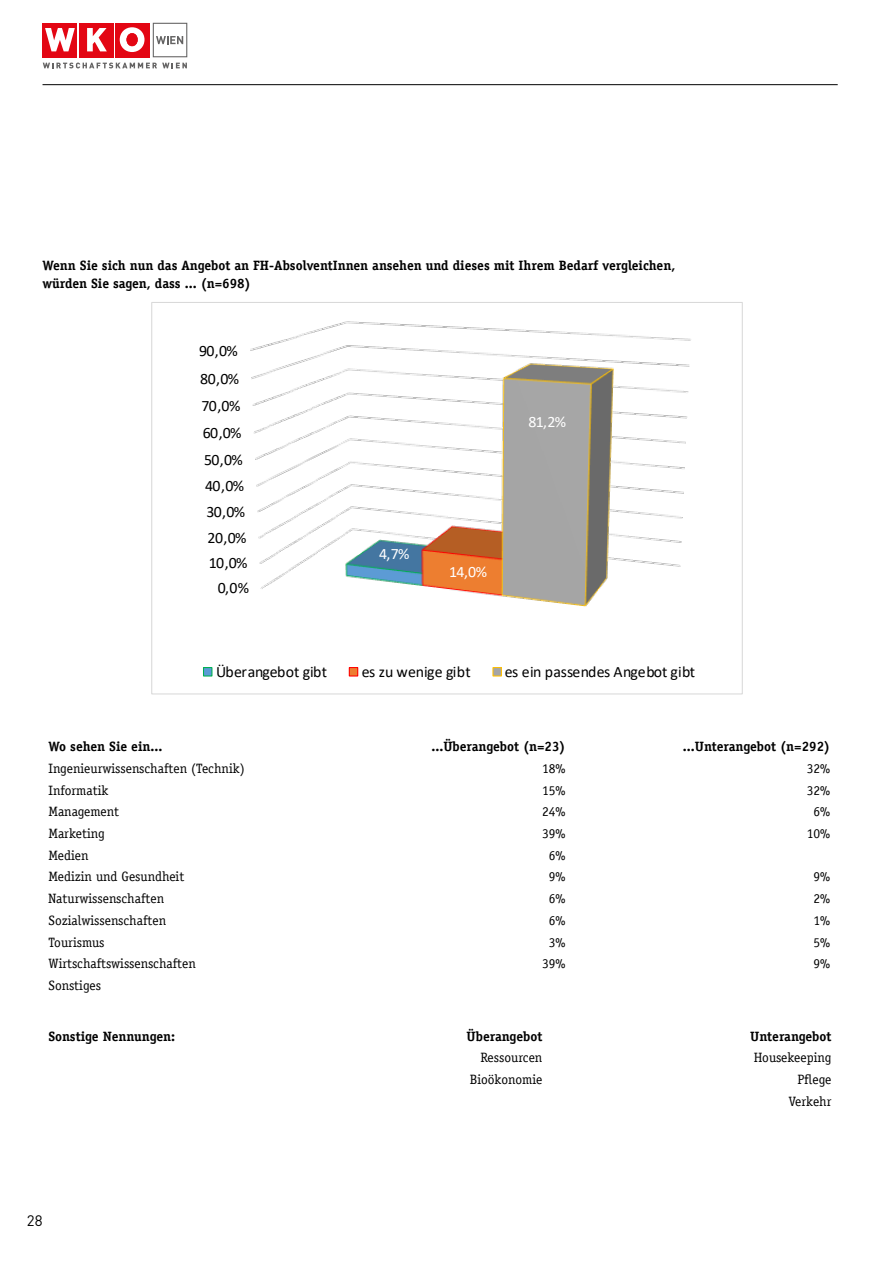
<style>
.page{position:relative;width:893px;height:1263px;background:#fff}
.page>*{position:absolute;margin:0;border:0;box-sizing:border-box;transform-origin:0 0}
.t1{font:15.9px "Calibri";letter-spacing:-.02em;color:#000}
.t2{font:15.9px "Calibri";color:#fff}
.t3{font:15.9px "Calibri";color:#000}
.t4{font:15px "DIN";color:#000}
.t5{font:13.5px/21.8px "Officina Serif";color:#000;text-align:right}
.t6{font:700 13.5px/18px "Officina Serif";color:#000}
</style>
<div class="page">
<hr style="left:43px;top:84px;width:795px;height:1px;background:#000">
<div style="left:115px;top:23px;width:34px;height:34px;background:#e30613"></div>
<div style="left:79px;top:23px;width:34px;height:34px;background:#e30613"></div>
<svg style="left:87px;top:28px;width:20px;height:23px"></svg>
<div style="left:43px;top:23px;width:34px;height:34px;background:#e30613"></div>
<svg style="left:45px;top:28px;width:30px;height:23px"></svg>
<svg style="left:120px;top:27px;width:24px;height:25px"></svg>
<svg style="left:153px;top:23px;width:34px;height:34px"></svg>
<svg style="left:43px;top:63px;width:144px;height:5px"></svg>
<img style="left:250px;top:321px;width:441px;height:286px">
<div style="left:203px;top:667px;width:9px;height:9px;background:#5b9bd5"></div>
<div style="left:203px;top:667px;width:9px;height:9px;border:1px solid #00b050"></div>
<div style="left:349px;top:667px;width:9px;height:9px;background:#ed7d31"></div>
<div style="left:349px;top:667px;width:9px;height:9px;border:1px solid #f00"></div>
<div style="left:493px;top:667px;width:8px;height:9px;background:#a5a5a5"></div>
<div style="left:492px;top:667px;width:10px;height:9px;border:1px solid #ffc000"></div>
<p class="t6" style="left:42px;top:256px;width:634px">Wenn Sie sich nun das Angebot an FH-AbsolventInnen ansehen und dieses mit Ihrem Bedarf vergleichen, würden Sie sagen, dass ... (n=698)</p>
<p class="t1" style="left:199px;top:340px;width:40px">90,0%</p>
<p class="t1" style="left:200px;top:368px;width:40px">80,0%</p>
<p class="t1" style="left:202px;top:395px;width:40px">70,0%</p>
<p class="t1" style="left:203px;top:422px;width:40px">60,0%</p>
<p class="t1" style="left:204px;top:448px;width:40px">50,0%</p>
<p class="t1" style="left:205px;top:475px;width:40px">40,0%</p>
<p class="t1" style="left:206px;top:501px;width:40px">30,0%</p>
<p class="t1" style="left:208px;top:526px;width:40px">20,0%</p>
<p class="t1" style="left:209px;top:552px;width:40px">10,0%</p>
<p class="t1" style="left:218px;top:577px;width:33px">0,0%</p>
<p class="t2" style="left:528px;top:411px;width:39px">81,2%</p>
<p class="t2" style="left:379px;top:543px;width:32px">4,7%</p>
<p class="t2" style="left:449px;top:561px;width:39px">14,0%</p>
<p class="t1" style="left:216px;top:660px;width:112px">Überangebot gibt</p>
<p class="t3" style="left:362px;top:660px;width:110px">es zu wenige gibt</p>
<p class="t1" style="left:505px;top:660px;width:192px">es ein passendes Angebot gibt</p>
<p class="t6" style="left:49px;top:738px;width:116px">Wo sehen Sie ein...</p>
<p class="t6" style="left:431px;top:738px;width:136px">...Überangebot (n=23)</p>
<p class="t6" style="left:683px;top:738px;width:149px">...Unterangebot (n=292)</p>
<p class="t5" style="left:49px;top:758px;width:198px">Ingenieurwissenschaften (Technik)</p>
<p class="t5" style="left:542px;top:758px;width:25px">18%</p>
<p class="t5" style="left:807px;top:758px;width:25px">32%</p>
<p class="t5" style="left:49px;top:779px;width:62px">Informatik</p>
<p class="t5" style="left:542px;top:779px;width:25px">15%</p>
<p class="t5" style="left:807px;top:779px;width:25px">32%</p>
<p class="t5" style="left:49px;top:801px;width:72px">Management</p>
<p class="t5" style="left:542px;top:801px;width:25px">24%</p>
<p class="t5" style="left:813px;top:801px;width:18px">6%</p>
<p class="t5" style="left:49px;top:823px;width:58px">Marketing</p>
<p class="t5" style="left:542px;top:823px;width:25px">39%</p>
<p class="t5" style="left:807px;top:823px;width:25px">10%</p>
<p class="t5" style="left:49px;top:844px;width:42px">Medien</p>
<p class="t5" style="left:549px;top:844px;width:18px">6%</p>
<p class="t5" style="left:49px;top:866px;width:137px">Medizin und Gesundheit</p>
<p class="t5" style="left:549px;top:866px;width:18px">9%</p>
<p class="t5" style="left:813px;top:866px;width:18px">9%</p>
<p class="t5" style="left:49px;top:888px;width:117px">Naturwissenschaften</p>
<p class="t5" style="left:549px;top:888px;width:18px">6%</p>
<p class="t5" style="left:813px;top:888px;width:18px">2%</p>
<p class="t5" style="left:49px;top:909px;width:119px">Sozialwissenschaften</p>
<p class="t5" style="left:549px;top:909px;width:18px">6%</p>
<p class="t5" style="left:813px;top:909px;width:18px">1%</p>
<p class="t5" style="left:49px;top:931px;width:57px">Tourismus</p>
<p class="t5" style="left:549px;top:931px;width:18px">3%</p>
<p class="t5" style="left:813px;top:931px;width:18px">5%</p>
<p class="t5" style="left:49px;top:953px;width:149px">Wirtschaftswissenschaften</p>
<p class="t5" style="left:542px;top:953px;width:25px">39%</p>
<p class="t5" style="left:813px;top:953px;width:18px">9%</p>
<p class="t5" style="left:49px;top:974px;width:54px">Sonstiges</p>
<p class="t6" style="left:48px;top:1027px;width:128px">Sonstige Nennungen:</p>
<p class="t6" style="left:467px;top:1027px;width:77px">Überangebot</p>
<p class="t6" style="left:750px;top:1027px;width:83px">Unterangebot</p>
<p class="t5" style="left:480px;top:1047px;width:64px">Ressourcen</p>
<p class="t5" style="left:754px;top:1047px;width:79px">Housekeeping</p>
<p class="t5" style="left:470px;top:1068px;width:74px">Bioökonomie</p>
<p class="t5" style="left:789px;top:1068px;width:44px">Pflege<br>Verkehr</p>
<p class="t4" style="left:27px;top:1211px;width:17px">28</p>
</div>
